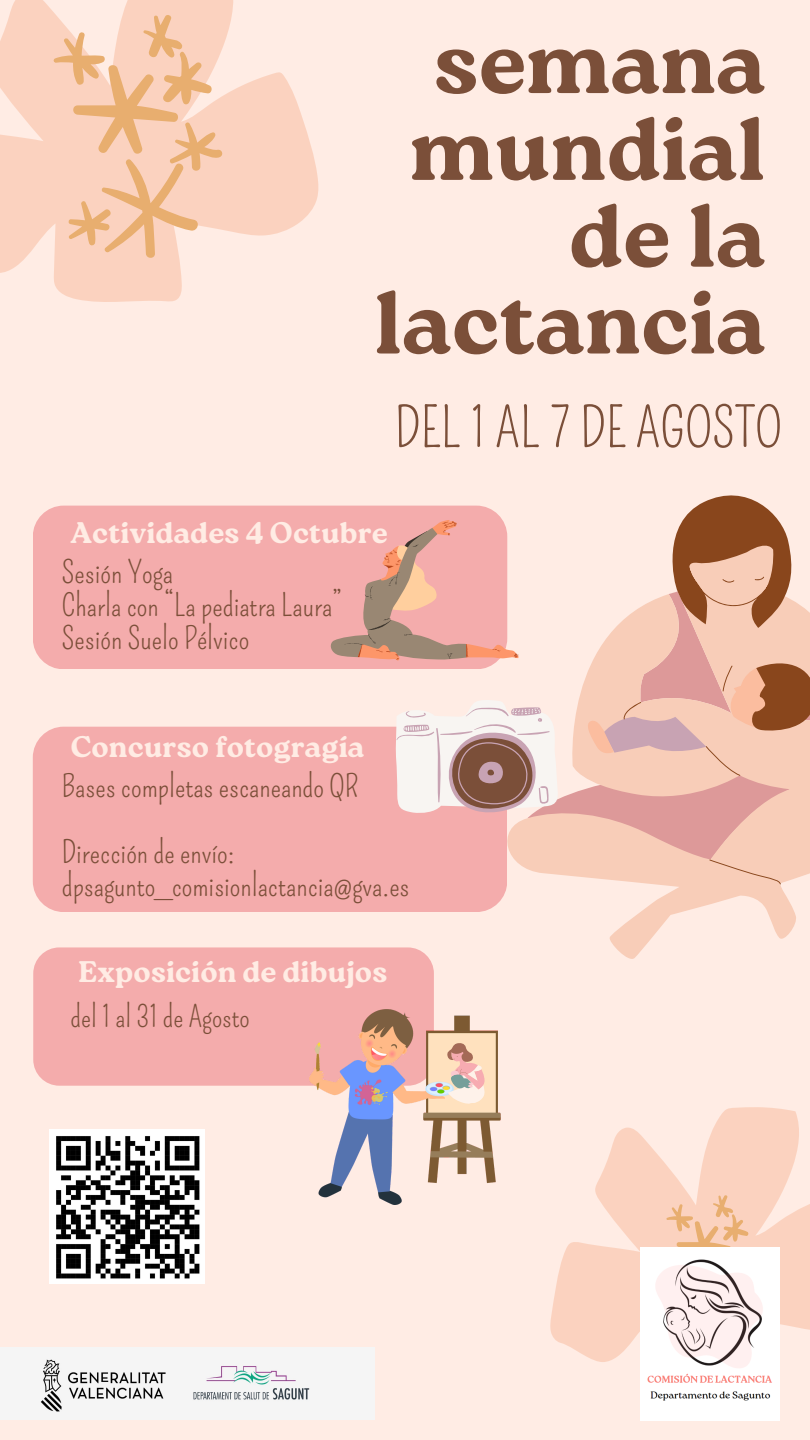
<style>
.page{position:relative;width:810px;height:1440px;background:#ffece4}
.page>*{position:absolute;margin:0;border:0;box-sizing:border-box;transform-origin:0 0}
.t1{font:89px/86.8px "Roca Two Bl";color:#7b4f39;text-align:right}
.t2{font:54.2px "Pompiere";color:#7b4f39}
.t3{font:30.5px "Pompiere";color:#7b4f39}
.t4{font:29.8px "Roca Two Bl";color:#ffece4}
.t5{font:29.5px "Pompiere";color:#7b4f39}
</style>
<div class="page">
<svg style="left:0;top:0;width:319px;height:302px;fill:#fbd2bf"></svg>
<svg style="left:550px;top:1107px;width:260px;height:282px;fill:#fbd2bf"></svg>
<div style="left:33px;top:506px;width:474px;height:163px;background:#f4acac;border-radius:31px"></div>
<div style="left:33px;top:727px;width:474px;height:185px;background:#f4acac;border-radius:31px"></div>
<svg style="left:52px;top:13px;width:172px;height:246px;background:#f7ccb0"></svg>
<svg style="left:666px;top:1194px;width:89px;height:54px;background:#f6caad"></svg>
<svg style="left:507px;top:620px;width:289px;height:339px"></svg>
<svg style="left:584px;top:662px;width:39px;height:95px;background:#f3c7b5"></svg>
<svg style="left:623px;top:495px;width:187px;height:389px;background:#e1b19f"></svg>
<svg style="left:396px;top:700px;width:162px;height:113px"></svg>
<svg style="left:330px;top:520px;width:189px;height:141px"></svg>
<div style="left:33px;top:947px;width:401px;height:139px;background:#f4acac;border-radius:26px"></div>
<img style="left:310px;top:1010px;width:190px;height:195px">
<svg style="left:444px;top:1041px;width:43px;height:66px"></svg>
<img style="left:641px;top:1248px;width:139px;height:172px">
<img style="left:50px;top:1129px;width:154px;height:155px">
<img style="left:0;top:1348px;width:374px;height:72px">
<p class="t1" style="left:374px;top:19px;width:393px">semana mundial de la lactancia</p>
<p class="t2" style="left:395px;top:396px;width:389px">DEL 1 AL 7 DE AGOSTO</p>
<p class="t4" style="left:71px;top:515px;width:319px">Actividades 4 Octubre</p>
<p class="t3" style="left:62px;top:554px;width:113px">Sesión Yoga</p>
<h3 class="t3" style="left:62px;top:587px;width:282px">Charla con “La pediatra Laura”</h3>
<p class="t3" style="left:62px;top:620px;width:189px">Sesión Suelo Pélvico</p>
<p class="t4" style="left:71px;top:729px;width:295px">Concurso fotogragía</p>
<p class="t3" style="left:62px;top:768px;width:298px">Bases completas escaneando QR</p>
<p class="t3" style="left:62px;top:834px;width:174px">Dirección de envío:</p>
<h1 class="t3" style="left:62px;top:867px;width:349px">dpsagunto_comisionlactancia@gva.es</h1>
<h3 class="t4" style="left:78px;top:954px;width:311px">Exposición de dibujos</h3>
<h2 class="t5" style="left:71px;top:999px;width:181px">del 1 al 31 de Agosto</h2>
</div>
